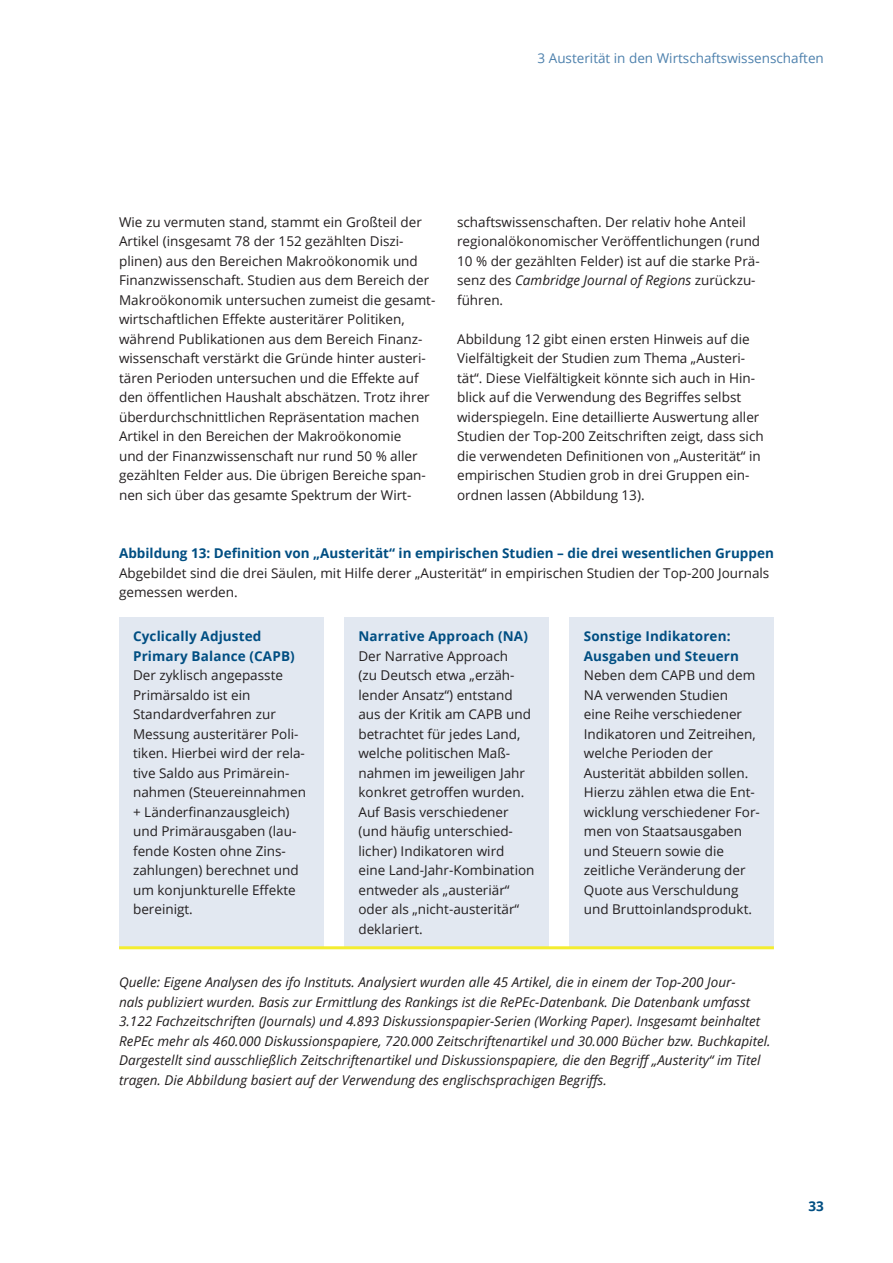
<style>
.page{position:relative;width:893px;height:1263px;background:#fff}
.page>*{position:absolute;margin:0;border:0;box-sizing:border-box;transform-origin:0 0}
.Fließtext{font:13.5px/19.5px "Open Sans";color:#231f20}
.Quellenangaben{font:italic 13.5px/19.5px "Open Sans";color:#231f20}
.Fließtext-2{font:700 13.5px/19.5px "Open Sans";letter-spacing:.01em;color:#004e82}
.Registratur_rechts{font:13.5px "Open Sans";color:#4e81ad}
.s1{font-style:italic}
</style>
<div class="page">
<div style="left:119px;top:617px;width:204px;height:331px;background:#e2e8f1"></div>
<div style="left:344px;top:617px;width:205px;height:331px;background:#e2e8f1"></div>
<div style="left:570px;top:617px;width:204px;height:331px;background:#e2e8f1"></div>
<hr style="left:119px;top:946px;width:655px;height:3px;background:#f4ed2f">
<p class="Registratur_rechts" style="left:538px;top:49px;width:288px">3 Austerität in den Wirtschaftswissenschaften</p>
<p class="Fließtext" style="left:119px;top:212px;width:318px">Wie zu vermuten stand, stammt ein Großteil der Artikel (insgesamt 78 der 152 gezählten Diszi&shy;plinen) aus den Bereichen Makroökonomik und Finanzwissenschaft. Studien aus dem Bereich der Makroökonomik untersuchen zumeist die gesamt&shy;wirtschaftlichen Effekte austeritärer Politiken, während Publikationen aus dem Bereich Finanz&shy;wissenschaft verstärkt die Gründe hinter austeri&shy;tären Perioden untersuchen und die Effekte auf den öffentlichen Haushalt abschätzen. Trotz ihrer überdurchschnittlichen Repräsentation machen Artikel in den Bereichen der Makroökonomie<br>und der Finanzwissenschaft nur rund 50 % aller gezählten Felder aus. Die übrigen Bereiche span&shy;nen sich über das gesamte Spektrum der Wirt-</p>
<p class="Fließtext" style="left:457px;top:212px;width:305px">schaftswissenschaften. Der relativ hohe Anteil regionalökonomischer Veröffentlichungen (rund 10 % der gezählten Felder) ist auf die starke Prä&shy;senz des <span class="s1">Cambridge Journal of Regions</span> zurückzu&shy;führen.</p>
<p class="Fließtext" style="left:457px;top:329px;width:308px">Abbildung 12 gibt einen ersten Hinweis auf die Vielfältigkeit der Studien zum Thema „Austeri&shy;tät“. Diese Vielfältigkeit könnte sich auch in Hin&shy;blick auf die Verwendung des Begriffes selbst widerspiegeln. Eine detaillierte Auswertung aller Studien der Top-200 Zeitschriften zeigt, dass sich die verwendeten Definitionen von „Austerität“ in empirischen Studien grob in drei Gruppen ein&shy;ordnen lassen (Abbildung 13).</p>
<h4 class="Fließtext-2" style="left:119px;top:543px;width:656px">Abbildung 13: Definition von „Austerität“ in empirischen Studien – die drei wesentlichen Gruppen</h4>
<p class="Fließtext" style="left:119px;top:563px;width:652px">Abgebildet sind die drei Säulen, mit Hilfe derer „Austerität“ in empirischen Studien der Top-200 Journals gemessen werden.</p>
<p class="Fließtext-2" style="left:133px;top:626px;width:163px">Cyclically Adjusted<br>Primary Balance (CAPB)</p>
<p class="Fließtext" style="left:133px;top:665px;width:174px">Der zyklisch angepasste<br>Primärsaldo ist ein<br>Standardverfahren zur<br>Messung austeritärer Poli&shy;tiken. Hierbei wird der rela&shy;tive Saldo aus Primärein&shy;nahmen (Steuereinnahmen + Länderfinanzausgleich) und Primärausgaben (lau&shy;fende Kosten ohne Zins&shy;zahlungen) berechnet und um konjunkturelle Effekte bereinigt.</p>
<p class="Fließtext-2" style="left:358px;top:626px;width:171px">Narrative Approach (NA)</p>
<p class="Fließtext" style="left:358px;top:646px;width:178px">Der Narrative Approach<br>(zu Deutsch etwa „erzäh&shy;lender Ansatz“) entstand aus der Kritik am CAPB und betrachtet für jedes Land, welche politischen Maß&shy;nahmen im jeweiligen Jahr konkret getroffen wurden.<br>Auf Basis verschiedener (und häufig unterschied&shy;licher) Indikatoren wird eine Land-Jahr-Kombination entweder als „austeriär“ oder als „nicht-austeritär“ deklariert.</p>
<p class="Fließtext-2" style="left:584px;top:626px;width:157px">Sonstige Indikatoren:<br>Ausgaben und Steuern</p>
<p class="Fließtext" style="left:584px;top:665px;width:178px">Neben dem CAPB und dem<br>NA verwenden Studien<br>eine Reihe verschiedener<br>Indikatoren und Zeitreihen, welche Perioden der<br>Austerität abbilden sollen.<br>Hierzu zählen etwa die Ent&shy;wicklung verschiedener For&shy;men von Staatsausgaben und Steuern sowie die zeitliche Veränderung der<br>Quote aus Verschuldung und Bruttoinlandsprodukt.</p>
<p class="Quellenangaben" style="left:119px;top:972px;width:653px">Quelle: Eigene Analysen des ifo Instituts. Analysiert wurden alle 45 Artikel, die in einem der Top-200 Jour-<br>nals publiziert wurden. Basis zur Ermittlung des Rankings ist die RePEc-Datenbank. Die Datenbank umfasst 3.122 Fachzeitschriften (Journals) und 4.893 Diskussionspapier-Serien (Working Paper). Insgesamt beinhaltet RePEc mehr als 460.000 Diskussionspapiere, 720.000 Zeitschriftenartikel und 30.000 Bücher bzw. Buchkapitel.<br>Dargestellt sind ausschließlich Zeitschriftenartikel und Diskussionspapiere, die den Begriff „Austerity“ im Titel tragen. Die Abbildung basiert auf der Verwendung des englischsprachigen Begriffs.</p>
<p class="Fließtext-2" style="left:808px;top:1196px;width:17px">33</p>
</div>
